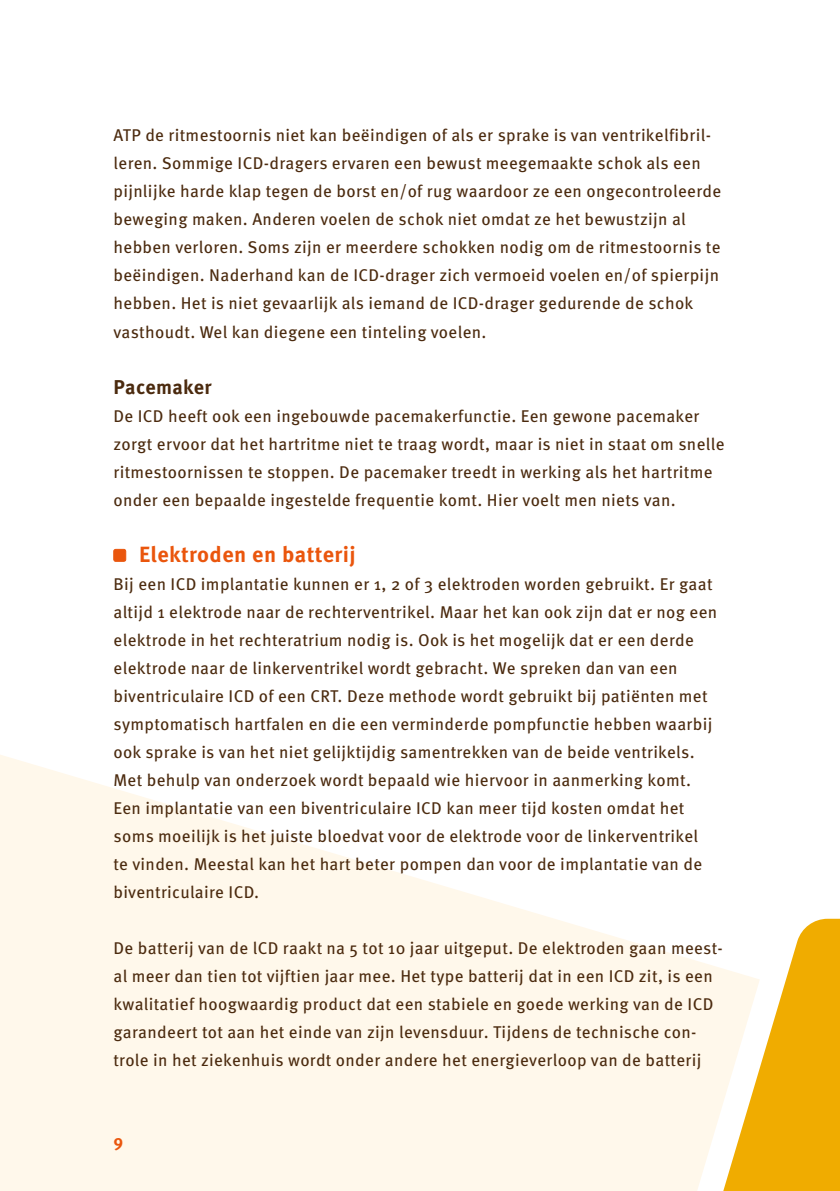
<style>
.page{position:relative;width:840px;height:1191px;background:#fff}
.page>*{position:absolute;margin:0;border:0;box-sizing:border-box;transform-origin:0 0}
.t1{font:700 22px "Meta Pro";letter-spacing:.02em;color:#ea560d}
.t2{font:700 20px "Meta Pro";letter-spacing:.01em;color:#4b2a0e}
.t3{font:17px/28px "Meta Pro";letter-spacing:.02em;color:#4b2a0e}
.t4{font:700 17px "Meta Pro";color:#ea560d}
</style>
<div class="page">
<svg style="left:0;top:548px;width:703px;height:643px;fill:#fff8eb"></svg>
<svg style="left:703px;top:918px;width:136px;height:273px"></svg>
<div style="left:114px;top:549px;width:12px;height:12px;background:#ea560d;border-radius:2px"></div>
<div style="left:113px;top:549px;width:13px;height:12px;border:1px solid #ea560d;border-radius:2px"></div>
<p class="t3" style="left:113px;top:120px;width:608px">ATP de ritmestoornis niet kan beëindigen of als er sprake is van ventrikelfibril&shy;leren. Sommige ICD-dragers ervaren een bewust meegemaakte schok als een pijnlijke harde klap tegen de borst en/of rug waardoor ze een ongecontroleerde beweging maken. Anderen voelen de schok niet omdat ze het bewustzijn al hebben verloren. Soms zijn er meerdere schokken nodig om de ritmestoornis te beëindigen. Naderhand kan de ICD-drager zich vermoeid voelen en/of spierpijn hebben. Het is niet gevaarlijk als iemand de ICD-drager gedurende de schok vasthoudt. Wel kan diegene een tinteling voelen.</p>
<p class="t2" style="left:113px;top:371px;width:100px">Pacemaker</p>
<p class="t3" style="left:113px;top:400px;width:612px">De ICD heeft ook een ingebouwde pacemakerfunctie. Een gewone pacemaker zorgt ervoor dat het hartritme niet te traag wordt, maar is niet in staat om snelle ritmestoornissen te stoppen. De pacemaker treedt in werking als het hartritme onder een bepaalde ingestelde frequentie komt. Hier voelt men niets van.</p>
<p class="t1" style="left:139px;top:537px;width:218px">Elektroden en batterij</p>
<p class="t3" style="left:113px;top:568px;width:605px">Bij een ICD implantatie kunnen er 1, 2 of 3 elektroden worden gebruikt. Er gaat altijd 1 elektrode naar de rechterventrikel. Maar het kan ook zijn dat er nog een elektrode in het rechteratrium nodig is. Ook is het mogelijk dat er een derde elektrode naar de linkerventrikel wordt gebracht. We spreken dan van een biventriculaire ICD of een CRT. Deze methode wordt gebruikt bij patiënten met symptomatisch hartfalen en die een verminderde pompfunctie hebben waarbij ook sprake is van het niet gelijktijdig samentrekken van de beide ventrikels.<br>Met behulp van onderzoek wordt bepaald wie hiervoor in aanmerking komt.<br>Een implantatie van een biventriculaire ICD kan meer tijd kosten omdat het soms moeilijk is het juiste bloedvat voor de elektrode voor de linkerventrikel<br>te vinden. Meestal kan het hart beter pompen dan voor de implantatie van de biventriculaire ICD.</p>
<p class="t3" style="left:113px;top:932px;width:610px">De batterij van de lCD raakt na 5 tot 10 jaar uitgeput. De elektroden gaan meest&shy;al meer dan tien tot vijftien jaar mee. Het type batterij dat in een ICD zit, is een kwalitatief hoogwaardig product dat een stabiele en goede werking van de ICD garandeert tot aan het einde van zijn levensduur. Tijdens de technische con&shy;trole in het ziekenhuis wordt onder andere het energieverloop van de batterij</p>
<p class="t4" style="left:113px;top:1127px;width:11px">9</p>
</div>
